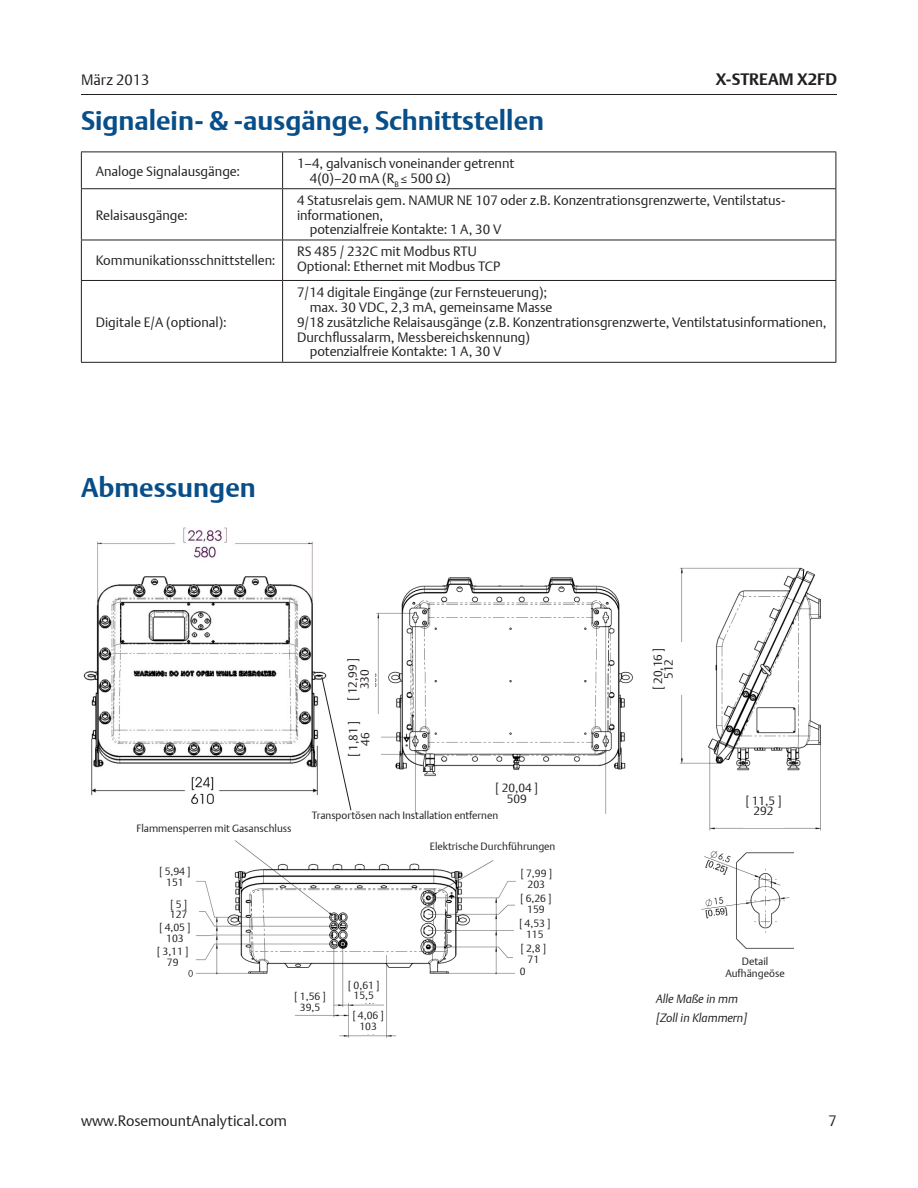
<style>
.page{position:relative;width:918px;height:1188px;background:#fff}
.page>*{position:absolute;margin:0;border:0;box-sizing:border-box;transform-origin:0 0}
.t1{font:700 27px "DTL Argo T";color:#084e89}
.t2{font:700 16.5px "DTL Argo T";color:#231f20}
.t3{font:15px "DTL Argo T Light";color:#231f20}
.t4{font:13.5px/14.4px "DTL Argo T Light";color:#231f20}
.t5{font:12px/10.5px "DTL Argo T Light";color:#231f20;text-align:center}
.t6{font:italic 12px/19.5px "DTL Argo T Light";color:#231f20}
.t7{font:10.5px/10.5px "DTL Argo T Light";color:#231f20;text-align:center}
</style>
<div class="page">
<hr style="left:81px;top:94px;width:756px;height:1px;background:#231f20">
<img style="left:701px;top:851px;width:93px;height:98px">
<img style="left:188px;top:840px;width:328px;height:198px">
<img style="left:679px;top:567px;width:142px;height:264px">
<img style="left:375px;top:577px;width:258px;height:237px">
<img style="left:83px;top:527px;width:244px;height:277px">
<svg style="left:321px;top:676px;width:31px;height:135px"></svg>
<div style="left:492px;top:783px;width:50px;height:33px;background:#fff"></div>
<div style="left:348px;top:652px;width:26px;height:54px;background:#fff"></div>
<div style="left:348px;top:714px;width:33px;height:51px;background:#fff"></div>
<div style="left:653px;top:643px;width:33px;height:52px;background:#fff"></div>
<div style="left:743px;top:795px;width:41px;height:33px;background:#fff"></div>
<div style="left:155px;top:867px;width:40px;height:25px;background:#fff"></div>
<div style="left:158px;top:900px;width:41px;height:24px;background:#fff"></div>
<div style="left:155px;top:923px;width:40px;height:23px;background:#fff"></div>
<div style="left:152px;top:947px;width:41px;height:23px;background:#fff"></div>
<div style="left:290px;top:992px;width:41px;height:22px;background:#fff"></div>
<div style="left:345px;top:981px;width:38px;height:22px;background:#fff"></div>
<div style="left:351px;top:1011px;width:35px;height:23px;background:#fff"></div>
<div style="left:514px;top:919px;width:41px;height:23px;background:#fff"></div>
<div style="left:513px;top:944px;width:41px;height:23px;background:#fff"></div>
<div style="left:515px;top:967px;width:16px;height:23px;background:#fff"></div>
<hr style="left:81px;top:152px;width:202px;height:1px;background:#231f20">
<hr style="left:81px;top:152px;width:1px;height:36px;background:#231f20">
<hr style="left:283px;top:152px;width:553px;height:1px;background:#231f20">
<hr style="left:282px;top:152px;width:1px;height:36px;background:#231f20">
<hr style="left:836px;top:152px;width:1px;height:36px;background:#231f20">
<hr style="left:81px;top:188px;width:202px;height:1px;background:#231f20">
<hr style="left:81px;top:189px;width:1px;height:51px;background:#231f20">
<hr style="left:283px;top:188px;width:553px;height:1px;background:#231f20">
<hr style="left:282px;top:189px;width:1px;height:51px;background:#231f20">
<hr style="left:836px;top:189px;width:1px;height:51px;background:#231f20">
<hr style="left:81px;top:240px;width:202px;height:1px;background:#231f20">
<hr style="left:81px;top:240px;width:1px;height:40px;background:#231f20">
<hr style="left:283px;top:240px;width:553px;height:1px;background:#231f20">
<hr style="left:282px;top:240px;width:1px;height:40px;background:#231f20">
<hr style="left:836px;top:240px;width:1px;height:40px;background:#231f20">
<hr style="left:81px;top:280px;width:202px;height:1px;background:#231f20">
<hr style="left:81px;top:281px;width:1px;height:81px;background:#231f20">
<hr style="left:283px;top:280px;width:553px;height:1px;background:#231f20">
<hr style="left:282px;top:281px;width:1px;height:81px;background:#231f20">
<hr style="left:836px;top:281px;width:1px;height:81px;background:#231f20">
<hr style="left:81px;top:362px;width:202px;height:1px;background:#231f20">
<hr style="left:283px;top:362px;width:553px;height:1px;background:#231f20">
<p class="t3" style="left:81px;top:71px;width:70px">März 2013</p>
<p class="t2" style="left:716px;top:69px;width:123px">X-STREAM X2FD</p>
<h1 class="t1" style="left:81px;top:104px;width:465px">Signalein- &amp; -ausgänge, Schnittstellen</h1>
<p class="t4" style="left:96px;top:163px;width:146px">Analoge Signalausgänge:</p>
<p class="t4" style="left:310px;top:156px;width:206px;text-indent:-13px">1–4, galvanisch voneinander getrennt<br>4(0)–20 mA (R<sub>B</sub> ≤ 500 Ω)</p>
<p class="t4" style="left:96px;top:207px;width:93px">Relaisausgänge:</p>
<p class="t4" style="left:297px;top:193px;width:490px">4 Statusrelais gem. NAMUR NE 107 oder z.B. Konzentrationsgrenzwerte, Ventilstatus-</p>
<p class="t4" style="left:297px;top:207px;width:88px">informationen,</p>
<p class="t4" style="left:310px;top:222px;width:193px">potenzialfreie Kontakte: 1 A, 30 V</p>
<p class="t4" style="left:96px;top:253px;width:181px">Kommunikationsschnittstellen:</p>
<p class="t4" style="left:297px;top:244px;width:205px;line-height:15px">RS 485 / 232C mit Modbus RTU<br>Optional: Ethernet mit Modbus TCP</p>
<p class="t4" style="left:96px;top:315px;width:133px">Digitale E/A (optional):</p>
<p class="t4" style="left:297px;top:285px;width:252px">7/14 digitale Eingänge (zur Fernsteuerung);</p>
<p class="t4" style="left:310px;top:300px;width:244px">max. 30 VDC, 2,3 mA, gemeinsame Masse</p>
<p class="t4" style="left:297px;top:315px;width:531px">9/18 zusätzliche Relaisausgänge (z.B. Konzentrationsgrenzwerte, Ventilstatusinformationen,</p>
<p class="t4" style="left:297px;top:330px;width:234px">Durchflussalarm, Messbereichskennung)</p>
<p class="t4" style="left:310px;top:344px;width:193px">potenzialfreie Kontakte: 1 A, 30 V</p>
<h1 class="t1" style="left:81px;top:472px;width:176px">Abmessungen</h1>
<p class="t5" style="left:346px;top:701px;width:44px;line-height:12px;rotate:-90deg">[ 12,99 ]<br>330</p>
<p class="t5" style="left:347px;top:757px;width:38px;line-height:12px;rotate:-90deg">[ 1,81 ]<br>46</p>
<p class="t5" style="left:495px;top:783px;width:44px">[ 20,04 ]<br>509</p>
<p class="t7" style="left:312px;top:810px;width:188px">Transportösen nach Installation entfernen</p>
<p class="t5" style="left:653px;top:690px;width:44px;rotate:-90deg">[ 20,16 ]<br>512</p>
<p class="t5" style="left:745px;top:795px;width:38px">[ 11,5 ]<br>292</p>
<p class="t7" style="left:136px;top:823px;width:156px">Flammensperren mit Gasanschluss</p>
<p class="t7" style="left:159px;top:866px;width:33px">[ 5,94 ]<br>151</p>
<p class="t7" style="left:170px;top:899px;width:19px;text-align:left">[ 5 ]<br>127</p>
<p class="t7" style="left:159px;top:922px;width:33px">[ 4,05 ]<br>103</p>
<p class="t7" style="left:157px;top:946px;width:33px">[ 3,11 ]<br>79</p>
<p class="t7" style="left:294px;top:991px;width:33px">[ 1,56 ]<br>39,5</p>
<p class="t7" style="left:348px;top:980px;width:33px">[ 0,61 ]<br>15,5</p>
<p class="t7" style="left:352px;top:1010px;width:33px">[ 4,06 ]<br>103</p>
<p class="t7" style="left:430px;top:841px;width:127px">Elektrische Durchführungen</p>
<p class="t7" style="left:521px;top:868px;width:33px">[ 7,99 ]<br>203</p>
<p class="t7" style="left:520px;top:893px;width:33px">[ 6,26 ]<br>159</p>
<p class="t7" style="left:519px;top:918px;width:33px">[ 4,53 ]<br>115</p>
<p class="t7" style="left:520px;top:943px;width:27px">[ 2,8 ]<br>71</p>
<p class="t7" style="left:520px;top:966px;width:7px">0</p>
<p class="t7" style="left:725px;top:955px;width:61px;line-height:12.6px">Detail<br>Aufhängeöse</p>
<p class="t6" style="left:656px;top:989px;width:93px">Alle Maße in mm [Zoll in Klammern]</p>
<p class="t3" style="left:81px;top:1112px;width:208px">www.RosemountAnalytical.com</p>
<p class="t3" style="left:829px;top:1112px;width:10px">7</p>
</div>
